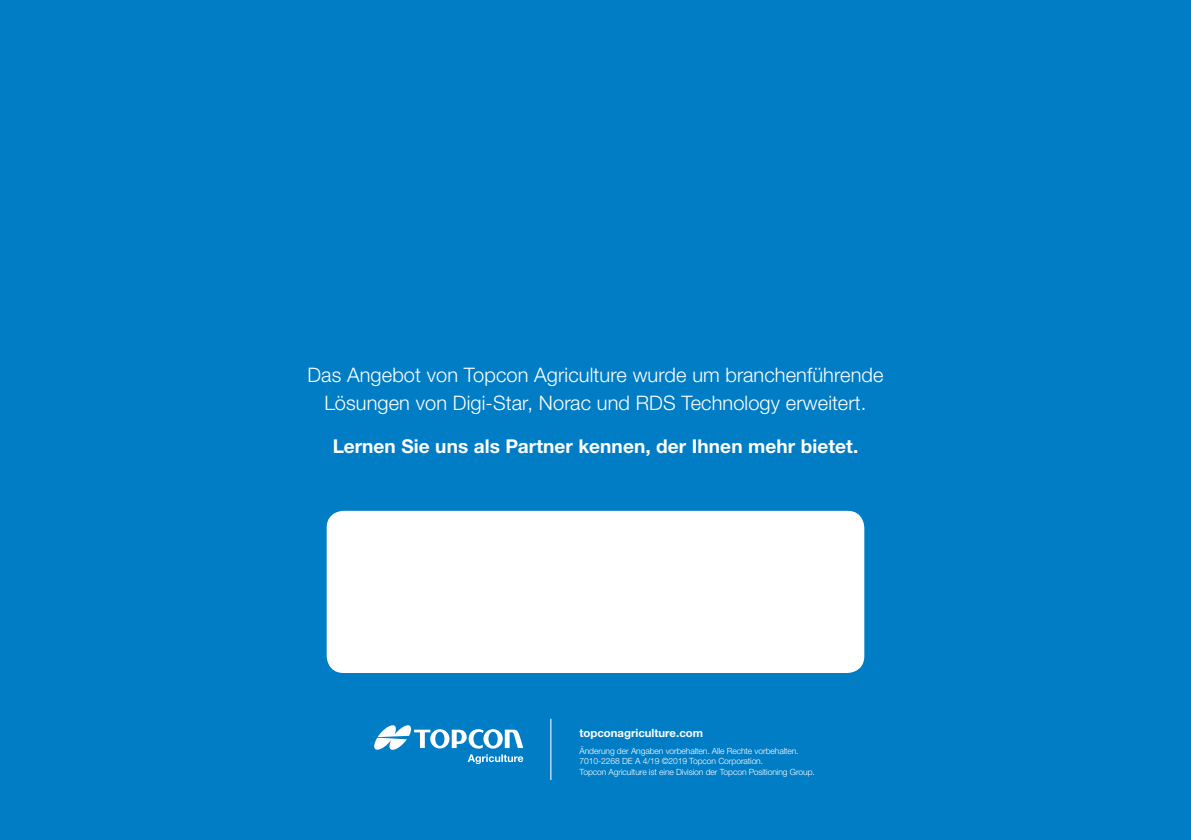
<style>
.page{position:relative;width:1191px;height:840px;background:#fff}
.page>*{position:absolute;margin:0;border:0;box-sizing:border-box;transform-origin:0 0}
.t1{font:300 20px/28px "Helvetica Neue LTW1 G";letter-spacing:.005em;color:#fff;text-align:center}
.t2{font:700 19px "Helvetica Neue LTW1 G";letter-spacing:.005em;color:#fff}
.t3{font:700 11.4px "Helvetica Neue LTW1 G";color:#fff}
.t4{font:300 8.6px/10.2px "Helvetica Neue LTW1 G";letter-spacing:-.01em;color:#fff}
</style>
<div class="page">
<div style="left:0;top:0;width:1191px;height:839px;background:#007dc5"></div>
<hr style="left:550px;top:718px;width:1px;height:61px;background:#fff">
<svg style="left:374px;top:725px;width:149px;height:38px"></svg>
<div style="left:327px;top:510px;width:537px;height:162px;background:#fff;border-radius:17px"></div>
<h1 class="t1" style="left:307px;top:361px;width:577px">Das Angebot von Topcon Agriculture wurde um branchenführende<br>Lösungen von Digi-Star, Norac und RDS Technology erweitert.</h1>
<h2 class="t2" style="left:333px;top:434px;width:527px">Lernen Sie uns als Partner kennen, der Ihnen mehr bietet.</h2>
<h3 class="t3" style="left:579px;top:725px;width:125px">topconagriculture.com</h3>
<p class="t4" style="left:579px;top:745px;width:237px">Änderung der Angaben vorbehalten. Alle Rechte vorbehalten.<br>7010-2268 DE A 4/19 ©2019 Topcon Corporation.<br>Topcon Agriculture ist eine Division der Topcon Positioning Group.</p>
</div>
